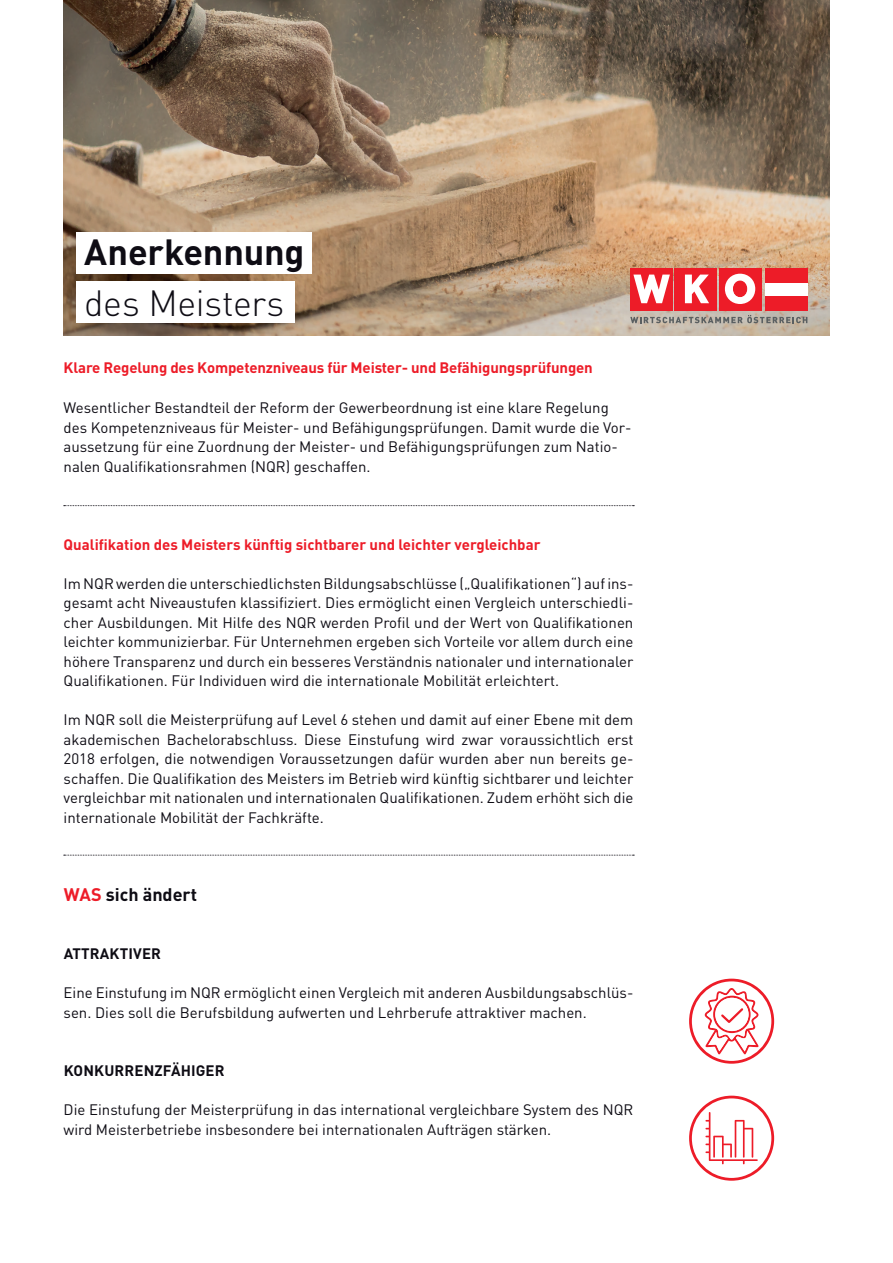
<style>
.page{position:relative;width:893px;height:1263px;background:#fff}
.page>*{position:absolute;margin:0;border:0;box-sizing:border-box;transform-origin:0 0}
.t1{font:700 36px "DIN Pro";letter-spacing:-.005em;color:#0e0c14}
.t2{font:300 36px "DIN Pro";letter-spacing:-.01em;color:#0e0c14}
.t3{font:700 18px "DIN Pro";color:#0e0c14}
.lauftext{font:15px/19.5px "DIN";color:#0e0c14;text-align:justify}
.lauftext-2{font:15px/19.5px "DIN Pro";color:#0e0c14}
.t4{font:700 15px "DIN Pro";letter-spacing:-.01em;color:#ed1c28}
.t5{font:700 15px "DIN Pro";letter-spacing:.01em;color:#0e0c14}
.s1{color:#ed1c28}
</style>
<div class="page">
<img style="left:64px;top:0;width:765px;height:335px">
<div style="left:765px;top:282px;width:42px;height:14px;background:#fff"></div>
<div style="left:719px;top:268px;width:42px;height:42px;background:#ed1c28"></div>
<div style="left:675px;top:268px;width:42px;height:42px;background:#ed1c28"></div>
<svg style="left:630px;top:315px;width:177px;height:8px"></svg>
<svg style="left:685px;top:275px;width:24px;height:28px"></svg>
<div style="left:631px;top:268px;width:42px;height:42px;background:#ed1c28"></div>
<svg style="left:633px;top:275px;width:37px;height:28px"></svg>
<div style="left:765px;top:268px;width:42px;height:14px;background:#ed1c28"></div>
<div style="left:765px;top:296px;width:42px;height:14px;background:#ed1c28"></div>
<svg style="left:725px;top:274px;width:30px;height:30px"></svg>
<div style="left:733px;top:281px;width:14px;height:16px;background:#ed1c28;border-radius:50%"></div>
<div style="left:733px;top:281px;width:14px;height:16px;border:1px solid #ed1c28;border-radius:50%"></div>
<svg style="left:64px;top:505px;width:570px;height:1px"></svg>
<svg style="left:64px;top:855px;width:570px;height:1px"></svg>
<div style="left:77px;top:232px;width:235px;height:41px;background:#fff"></div>
<div style="left:77px;top:282px;width:218px;height:41px;background:#fff"></div>
<svg style="left:689px;top:979px;width:85px;height:85px"></svg>
<svg style="left:689px;top:1096px;width:85px;height:85px"></svg>
<p class="t1" style="left:84px;top:227px;width:222px">Anerkennung</p>
<p class="t2" style="left:84px;top:278px;width:202px">des Meisters</p>
<p class="t4" style="left:64px;top:358px;width:531px">Klare Regelung des Kompetenzniveaus für Meister- und Befähigungsprüfungen</p>
<p class="lauftext-2" style="left:64px;top:397px;width:569px">Wesentlicher Bestandteil der Reform der Gewerbeordnung ist eine klare Regelung des Kompetenzniveaus für Meister- und Befähigungsprüfungen. Damit wurde die Vor&shy;aussetzung für eine Zuordnung der Meister- und Befähigungsprüfungen zum Natio&shy;nalen Qualifikationsrahmen (NQR) geschaffen.</p>
<p class="t4" style="left:64px;top:534px;width:478px">Qualifikation des Meisters künftig sichtbarer und leichter vergleichbar</p>
<p class="lauftext" style="left:64px;top:573px;width:571px">Im NQR werden die unterschiedlichsten Bildungsabschlüsse („Qualifikationen“) auf ins&shy;gesamt acht Niveaustufen klassifiziert. Dies ermöglicht einen Vergleich unterschiedli&shy;cher Ausbildungen. Mit Hilfe des NQR werden Profil und der Wert von Qualifikationen leichter kommunizierbar. Für Unternehmen ergeben sich Vorteile vor allem durch eine höhere Transparenz und durch ein besseres Verständnis nationaler und internationaler Qualifikationen. Für Individuen wird die internationale Mobilität erleichtert.</p>
<p class="lauftext" style="left:64px;top:710px;width:571px">Im NQR soll die Meisterprüfung auf Level 6 stehen und damit auf einer Ebene mit dem akademischen Bachelorabschluss. Diese Einstufung wird zwar voraussichtlich erst 2018 erfolgen, die notwendigen Voraussetzungen dafür wurden aber nun bereits ge&shy;schaffen. Die Qualifikation des Meisters im Betrieb wird künftig sichtbarer und leichter vergleichbar mit nationalen und internationalen Qualifikationen. Zudem erhöht sich die internationale Mobilität der Fachkräfte.</p>
<p class="t3" style="left:64px;top:882px;width:135px"><span class="s1">WAS</span> sich ändert</p>
<p class="t5" style="left:64px;top:943px;width:99px">ATTRAKTIVER</p>
<p class="lauftext" style="left:64px;top:983px;width:571px">Eine Einstufung im NQR ermöglicht einen Vergleich mit anderen Ausbildungsabschlüs&shy;sen. Dies soll die Berufsbildung aufwerten und Lehrberufe attraktiver machen.</p>
<p class="t5" style="left:64px;top:1060px;width:162px">KONKURRENZFÄHIGER</p>
<p class="lauftext-2" style="left:64px;top:1099px;width:571px">Die Einstufung der Meisterprüfung in das international vergleichbare System des NQR wird Meisterbetriebe insbesondere bei internationalen Aufträgen stärken.</p>
</div>
